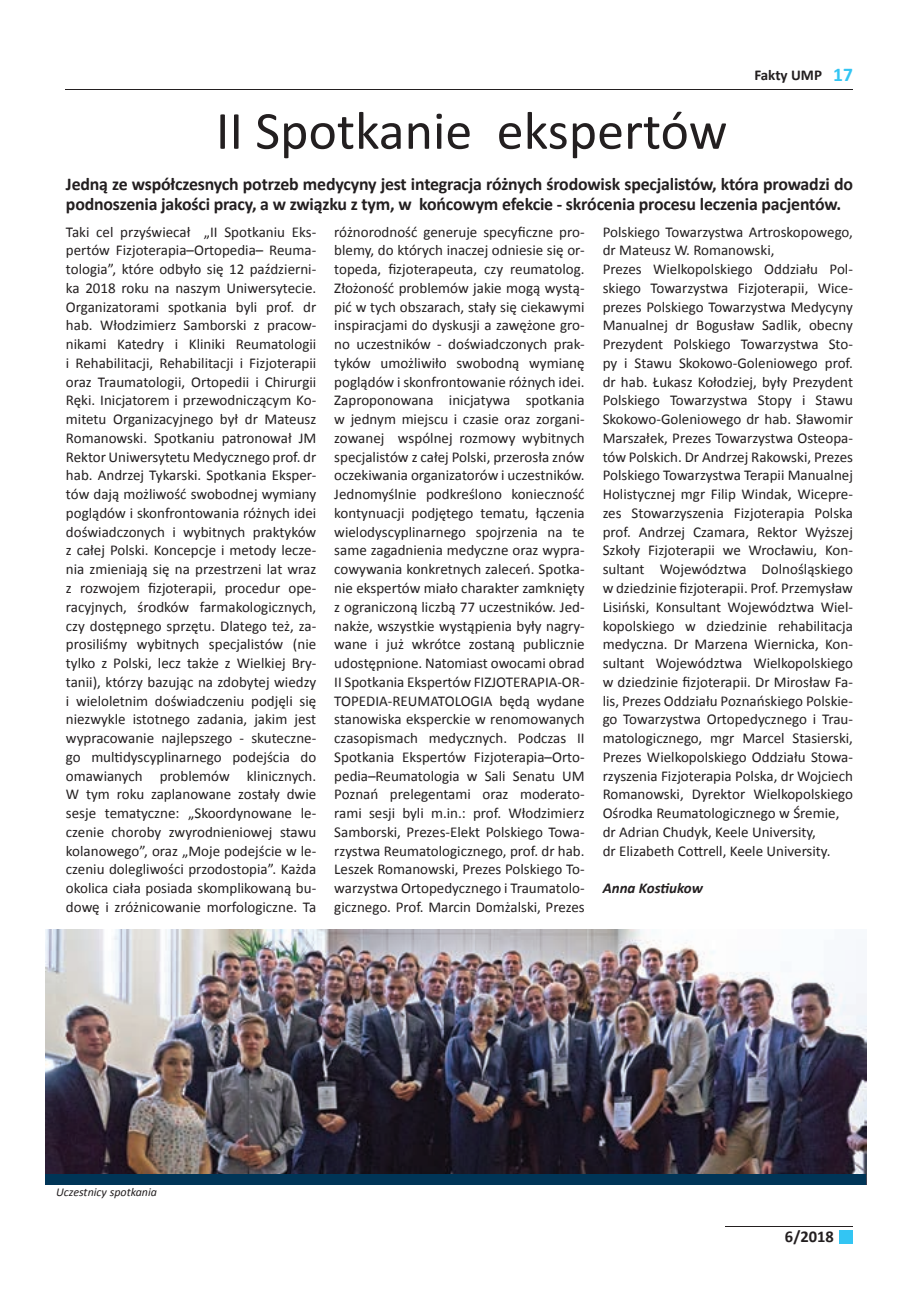
<style>
.page{position:relative;width:919px;height:1289px;background:#fff}
.page>*{position:absolute;margin:0;border:0;box-sizing:border-box;transform-origin:0 0}
.t1{font:54px "Calibri";color:#231f20}
.t2{font:700 18px/19.5px "Calibri";letter-spacing:-.01em;color:#231f20}
.t3{font:700 16.5px "Calibri";color:#231f20}
.t4{font:15px/18.8px "Calibri";color:#231f20;text-align:justify}
.t5{font:italic 700 15px "Calibri";color:#231f20}
.t6{font:700 15px "Calibri";color:#231f20}
.t7{font:italic 12px "Calibri";color:#231f20}
.s1{font-size:19.5px;color:#33c5f3}
</style>
<div class="page">
<hr style="left:66px;top:89px;width:787px;height:1px;background:#231f20">
<div style="left:839px;top:1229px;width:14px;height:14px;background:#33c5f3"></div>
<hr style="left:725px;top:1226px;width:127px;height:1px;background:#231f20">
<img style="left:45px;top:929px;width:821px;height:245px">
<div style="left:45px;top:1174px;width:821px;height:10px;background:#003557"></div>
<p class="t6" style="left:754px;top:66px;width:100px">Fakty UMP <span class="s1">17</span></p>
<h1 class="t1" style="left:216px;top:97px;width:513px">II Spotkanie ekspertów</h1>
<p class="t2" style="left:66px;top:174px;width:788px">Jedną ze współczesnych potrzeb medycyny jest integracja różnych środowisk specjalistów, która prowadzi do podnoszenia jakości pracy, a w związku z tym, w końcowym efekcie - skrócenia procesu leczenia pacjentów.</p>
<p class="t4" style="left:66px;top:222px;width:252px">Taki cel przyświecał „II Spotkaniu Eks&shy;pertów Fizjoterapia–Ortopedia– Reuma&shy;tologia”, które odbyło się 12 październi&shy;ka 2018 roku na naszym Uniwersytecie.<br>Organizatorami spotkania byli prof. dr hab. Włodzimierz Samborski z pracow&shy;nikami Katedry i Kliniki Reumatologii i Rehabilitacji, Rehabilitacji i Fizjoterapii oraz Traumatologii, Ortopedii i Chirurgii Ręki. Inicjatorem i przewodniczącym Ko&shy;mitetu Organizacyjnego był dr Mateusz Romanowski. Spotkaniu patronował JM Rektor Uniwersytetu Medycznego prof. dr hab. Andrzej Tykarski. Spotkania Eksper&shy;tów dają możliwość swobodnej wymiany poglądów i skonfrontowania różnych idei doświadczonych i wybitnych praktyków z całej Polski. Koncepcje i metody lecze&shy;nia zmieniają się na przestrzeni lat wraz z rozwojem fizjoterapii, procedur ope&shy;racyjnych, środków farmakologicznych, czy dostępnego sprzętu. Dlatego też, za&shy;prosiliśmy wybitnych specjalistów (nie tylko z Polski, lecz także z Wielkiej Bry&shy;tanii), którzy bazując na zdobytej wiedzy i wieloletnim doświadczeniu podjęli się niezwykle istotnego zadania, jakim jest wypracowanie najlepszego - skuteczne&shy;go multidyscyplinarnego podejścia do omawianych problemów klinicznych.<br>W tym roku zaplanowane zostały dwie sesje tematyczne: „Skoordynowane le&shy;czenie choroby zwyrodnieniowej stawu kolanowego”, oraz „Moje podejście w le&shy;czeniu dolegliwości przodostopia”. Każda okolica ciała posiada skomplikowaną bu&shy;dowę i zróżnicowanie morfologiczne. Ta</p>
<p class="t4" style="left:334px;top:222px;width:252px">różnorodność generuje specyficzne pro&shy;blemy, do których inaczej odniesie się or&shy;topeda, fizjoterapeuta, czy reumatolog.<br>Złożoność problemów jakie mogą wystą&shy;pić w tych obszarach, stały się ciekawymi inspiracjami do dyskusji a zawężone gro&shy;no uczestników - doświadczonych prak&shy;tyków umożliwiło swobodną wymianę poglądów i skonfrontowanie różnych idei.<br>Zaproponowana inicjatywa spotkania w jednym miejscu i czasie oraz zorgani&shy;zowanej wspólnej rozmowy wybitnych specjalistów z całej Polski, przerosła znów oczekiwania organizatorów i uczestników.<br>Jednomyślnie podkreślono konieczność kontynuacji podjętego tematu, łączenia wielodyscyplinarnego spojrzenia na te same zagadnienia medyczne oraz wypra&shy;cowywania konkretnych zaleceń. Spotka&shy;nie ekspertów miało charakter zamknięty z ograniczoną liczbą 77 uczestników. Jed&shy;nakże, wszystkie wystąpienia były nagry&shy;wane i już wkrótce zostaną publicznie udostępnione. Natomiast owocami obrad II Spotkania Ekspertów FIZJOTERAPIA-OR-TOPEDIA-REUMATOLOGIA będą wydane stanowiska eksperckie w renomowanych czasopismach medycznych. Podczas II Spotkania Ekspertów Fizjoterapia–Orto&shy;pedia–Reumatologia w Sali Senatu UM Poznań prelegentami oraz moderato&shy;rami sesji byli m.in.: prof. Włodzimierz Samborski, Prezes-Elekt Polskiego Towa&shy;rzystwa Reumatologicznego, prof. dr hab.<br>Leszek Romanowski, Prezes Polskiego To&shy;warzystwa Ortopedycznego i Traumatolo&shy;gicznego. Prof. Marcin Domżalski, Prezes</p>
<p class="t4" style="left:602px;top:222px;width:252px;text-align:left">Polskiego Towarzystwa Artroskopowego, dr Mateusz W. Romanowski,<br>Prezes Wielkopolskiego Oddziału Pol&shy;skiego Towarzystwa Fizjoterapii, Wice&shy;prezes Polskiego Towarzystwa Medycyny Manualnej dr Bogusław Sadlik, obecny Prezydent Polskiego Towarzystwa Sto&shy;py i Stawu Skokowo-Goleniowego prof. dr hab. Łukasz Kołodziej, były Prezydent Polskiego Towarzystwa Stopy i Stawu Skokowo-Goleniowego dr hab. Sławomir Marszałek, Prezes Towarzystwa Osteopa&shy;tów Polskich. Dr Andrzej Rakowski, Prezes Polskiego Towarzystwa Terapii Manualnej Holistycznej mgr Filip Windak, Wicepre&shy;zes Stowarzyszenia Fizjoterapia Polska prof. Andrzej Czamara, Rektor Wyższej Szkoły Fizjoterapii we Wrocławiu, Kon&shy;sultant Województwa Dolnośląskiego w dziedzinie fizjoterapii. Prof. Przemysław Lisiński, Konsultant Województwa Wiel&shy;kopolskiego w dziedzinie rehabilitacja medyczna. Dr Marzena Wiernicka, Kon&shy;sultant Województwa Wielkopolskiego w dziedzinie fizjoterapii. Dr Mirosław Fa&shy;lis, Prezes Oddziału Poznańskiego Polskie&shy;go Towarzystwa Ortopedycznego i Trau&shy;matologicznego, mgr Marcel Stasierski, Prezes Wielkopolskiego Oddziału Stowa&shy;rzyszenia Fizjoterapia Polska, dr Wojciech Romanowski, Dyrektor Wielkopolskiego Ośrodka Reumatologicznego w Śremie, dr Adrian Chudyk, Keele University,<br>dr Elizabeth Cottrell, Keele University.</p>
<p class="t5" style="left:602px;top:878px;width:102px">Anna Kostiukow</p>
<p class="t7" style="left:56px;top:1183px;width:102px">Uczestnicy spotkania</p>
<p class="t3" style="left:784px;top:1225px;width:50px">6/2018</p>
</div>
